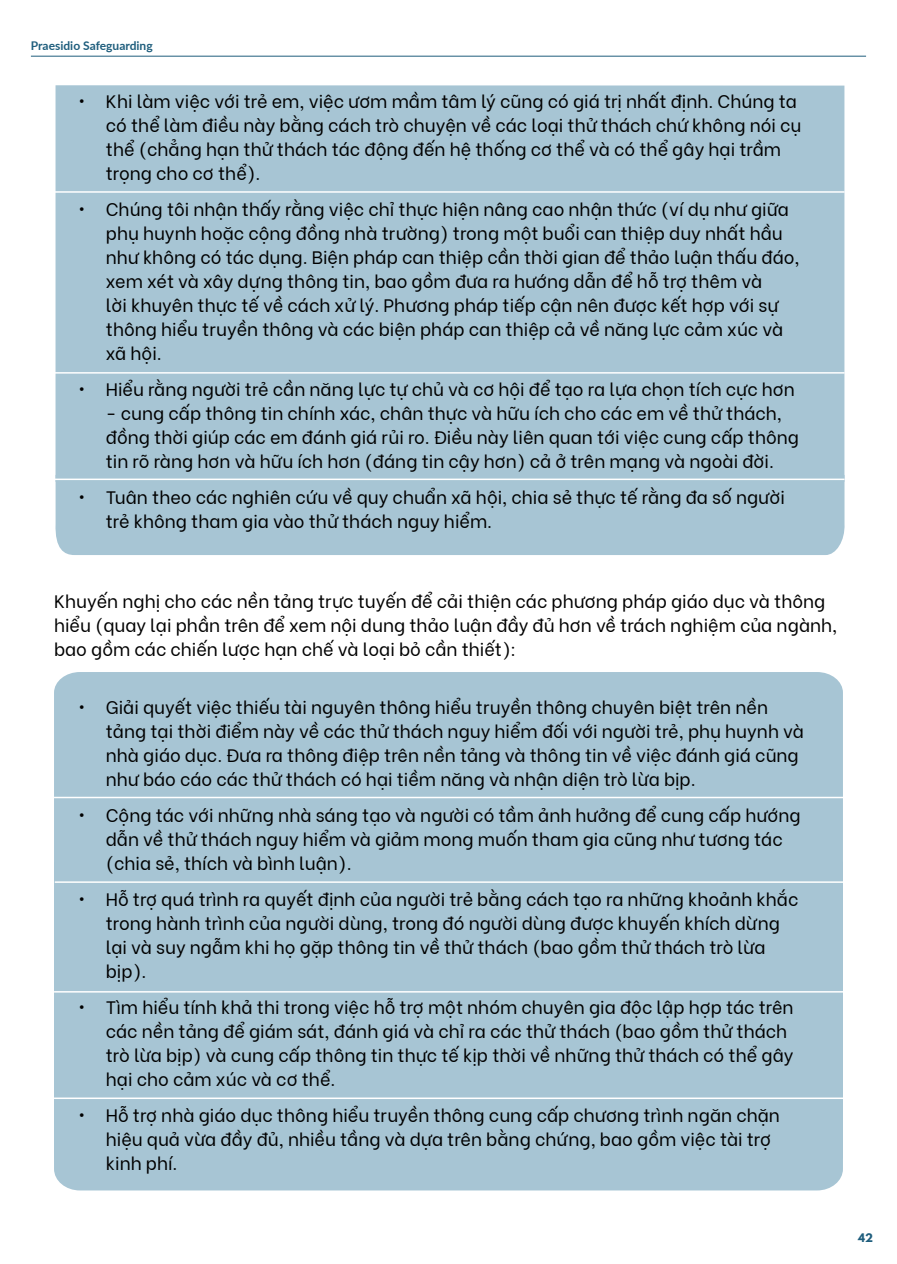
<style>
.page{position:relative;width:897px;height:1264px;background:#fff}
.page>*{position:absolute;margin:0;border:0;box-sizing:border-box;transform-origin:0 0}
.t1{font:18px/24px "Be Vietnam";color:#000}
.t2{font:700 12px "Lato";color:#1f5e7d}
.t3{font:700 10.5px "League Spartan";color:#1f5e7d}
</style>
<div class="page">
<hr style="left:31px;top:56px;width:835px;height:1px;background:#1f5e7d">
<div style="left:54px;top:1158px;width:788px;height:32px;background:#a7c5d4"></div>
<div style="left:54px;top:672px;width:788px;height:486px;background:#a7c5d4"></div>
<div style="left:55px;top:85px;width:789px;height:390px;background:#a7c5d4"></div>
<div style="left:55px;top:475px;width:790px;height:80px;background:#a7c5d4"></div>
<hr style="left:54px;top:478px;width:790px;height:2px;background:#fff">
<hr style="left:54px;top:372px;width:790px;height:2px;background:#fff">
<hr style="left:54px;top:191px;width:790px;height:2px;background:#fff">
<hr style="left:54px;top:797px;width:790px;height:1px;background:#fff">
<hr style="left:55px;top:881px;width:790px;height:2px;background:#fff">
<hr style="left:54px;top:991px;width:790px;height:1px;background:#fff">
<hr style="left:54px;top:1097px;width:790px;height:2px;background:#fff">
<p class="t2" style="left:31px;top:37px;width:123px">Praesidio Safeguarding</p>
<p class="t1" style="left:106px;top:88px;width:697px;text-indent:-27px">• Khi làm việc với trẻ em, việc ươm mầm tâm lý cũng có giá trị nhất định. Chúng ta có thể làm điều này bằng cách trò chuyện về các loại thử thách chứ không nói cụ thể (chẳng hạn thử thách tác động đến hệ thống cơ thể và có thể gây hại trầm trọng cho cơ thể).</p>
<p class="t1" style="left:106px;top:196px;width:695px;text-indent:-27px">• Chúng tôi nhận thấy rằng việc chỉ thực hiện nâng cao nhận thức (ví dụ như giữa phụ huynh hoặc cộng đồng nhà trường) trong một buổi can thiệp duy nhất hầu như không có tác dụng. Biện pháp can thiệp cần thời gian để thảo luận thấu đáo, xem xét và xây dựng thông tin, bao gồm đưa ra hướng dẫn để hỗ trợ thêm và<br>lời khuyên thực tế về cách xử lý. Phương pháp tiếp cận nên được kết hợp với sự thông hiểu truyền thông và các biện pháp can thiệp cả về năng lực cảm xúc và xã hội.</p>
<p class="t1" style="left:79px;top:376px;width:717px">• Hiểu rằng người trẻ cần năng lực tự chủ và cơ hội để tạo ra lựa chọn tích cực hơn</p>
<p class="t1" style="left:106px;top:400px;width:694px">- cung cấp thông tin chính xác, chân thực và hữu ích cho các em về thử thách, đồng thời giúp các em đánh giá rủi ro. Điều này liên quan tới việc cung cấp thông tin rõ ràng hơn và hữu ích hơn (đáng tin cậy hơn) cả ở trên mạng và ngoài đời.</p>
<p class="t1" style="left:106px;top:484px;width:680px;text-indent:-27px">• Tuân theo các nghiên cứu về quy chuẩn xã hội, chia sẻ thực tế rằng đa số người trẻ không tham gia vào thử thách nguy hiểm.</p>
<p class="t1" style="left:54px;top:588px;width:784px">Khuyến nghị cho các nền tảng trực tuyến để cải thiện các phương pháp giáo dục và thông hiểu (quay lại phần trên để xem nội dung thảo luận đầy đủ hơn về trách nghiệm của ngành, bao gồm các chiến lược hạn chế và loại bỏ cần thiết):</p>
<p class="t1" style="left:106px;top:694px;width:699px;text-indent:-27px">• Giải quyết việc thiếu tài nguyên thông hiểu truyền thông chuyên biệt trên nền tảng tại thời điểm này về các thử thách nguy hiểm đối với người trẻ, phụ huynh và nhà giáo dục. Đưa ra thông điệp trên nền tảng và thông tin về việc đánh giá cũng như báo cáo các thử thách có hại tiềm năng và nhận diện trò lừa bịp.</p>
<p class="t1" style="left:106px;top:802px;width:696px;text-indent:-27px">• Cộng tác với những nhà sáng tạo và người có tầm ảnh hưởng để cung cấp hướng dẫn về thử thách nguy hiểm và giảm mong muốn tham gia cũng như tương tác (chia sẻ, thích và bình luận).</p>
<p class="t1" style="left:106px;top:886px;width:694px;text-indent:-27px">• Hỗ trợ quá trình ra quyết định của người trẻ bằng cách tạo ra những khoảnh khắc trong hành trình của người dùng, trong đó người dùng được khuyến khích dừng lại và suy ngẫm khi họ gặp thông tin về thử thách (bao gồm thử thách trò lừa bịp).</p>
<p class="t1" style="left:106px;top:994px;width:689px;text-indent:-27px">• Tìm hiểu tính khả thi trong việc hỗ trợ một nhóm chuyên gia độc lập hợp tác trên các nền tảng để giám sát, đánh giá và chỉ ra các thử thách (bao gồm thử thách trò lừa bịp) và cung cấp thông tin thực tế kịp thời về những thử thách có thể gây hại cho cảm xúc và cơ thể.</p>
<p class="t1" style="left:106px;top:1102px;width:675px;text-indent:-27px">• Hỗ trợ nhà giáo dục thông hiểu truyền thông cung cấp chương trình ngăn chặn hiệu quả vừa đầy đủ, nhiều tầng và dựa trên bằng chứng, bao gồm việc tài trợ kinh phí.</p>
<p class="t3" style="left:858px;top:1229px;width:16px">42</p>
</div>
